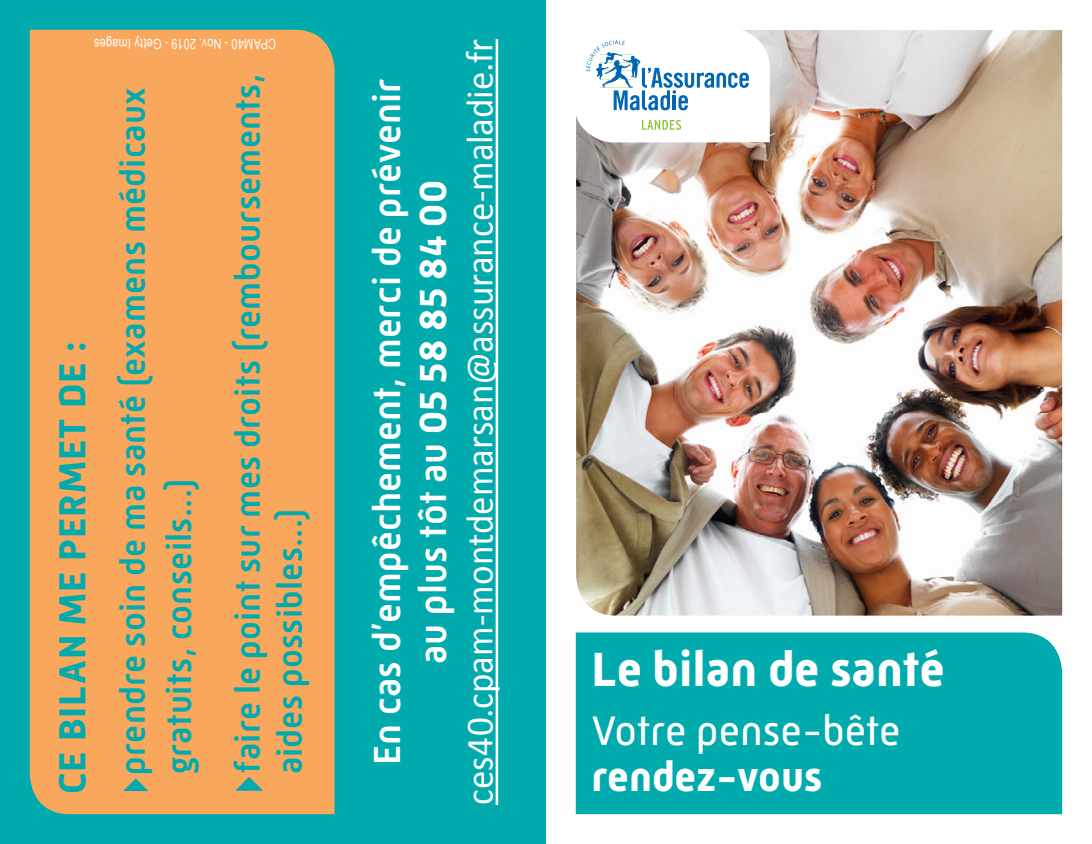
<style>
.page{position:relative;width:1092px;height:844px;background:#fff}
.page>*{position:absolute;margin:0;border:0;box-sizing:border-box;transform-origin:0 0}
.t1{font:700 49px "Mic 32 New";color:#fff}
.t2{font:42px "Mic 32 New";color:#fff}
.t3{font:700 42px "Mic 32 New";color:#fff}
.t4{font:500 38.5px "Mic 32 New";color:#fff}
.t5{font:38.5px "Calibri";letter-spacing:-.005em;color:#fff;scale:.96 1}
.t6{font:700 38.5px "Mic 32 New";letter-spacing:.025em;color:#00aaad}
.t7{font:500 35px/46.2px "Mic 32 New";letter-spacing:.01em;color:#00aaad}
.t8{font:14px "Arial Narrow";letter-spacing:.02em;color:#fff;scale:.95 1}
.s1{font-weight:700}
</style>
<div class="page">
<div style="left:0;top:0;width:546px;height:843px;background:#00aaad"></div>
<div style="left:30px;top:30px;width:304px;height:784px;background:#f9a75d"></div>
<img style="left:576px;top:30px;width:486px;height:585px">
<div style="left:575px;top:632px;width:487px;height:182px;background:#00aaad"></div>
<svg style="left:576px;top:30px;width:193px;height:112px"></svg>
<hr style="left:495px;top:39px;width:3px;height:765px;background:#fff">
<svg style="left:123px;top:778px;width:25px;height:13px"></svg>
<svg style="left:235px;top:776px;width:28px;height:14px"></svg>
<p class="t8" style="left:276px;top:55px;width:193px;rotate:-180deg">CPAM40 - Nov. 2019 - Getty Images</p>
<p class="t6" style="left:50px;top:794px;width:454px;rotate:-90deg">CE BILAN ME PERMET DE :</p>
<p class="t7" style="left:110px;top:774px;width:688px;rotate:-90deg">prendre soin de ma santé (examens médicaux gratuits, conseils...)</p>
<p class="t7" style="left:227px;top:774px;width:701px;line-height:42px;rotate:-90deg">faire le point sur mes droits (remboursements, aides possibles...)</p>
<p class="t4" style="left:365px;top:765px;width:688px;rotate:-90deg">En cas d’empêchement, merci de prévenir</p>
<p class="t4" style="left:411px;top:663px;width:485px;rotate:-90deg">au plus tôt au <span class="s1">05 58 85 84 00</span></p>
<p class="t5" style="left:455px;top:804px;width:799px;rotate:-90deg">ces40.cpam-montdemarsan@assurance-maladie.fr</p>
<p class="t1" style="left:591px;top:640px;width:355px">Le bilan de santé</p>
<p class="t2" style="left:591px;top:706px;width:310px">Votre pense-bête</p>
<p class="t3" style="left:591px;top:752px;width:232px">rendez-vous</p>
</div>
